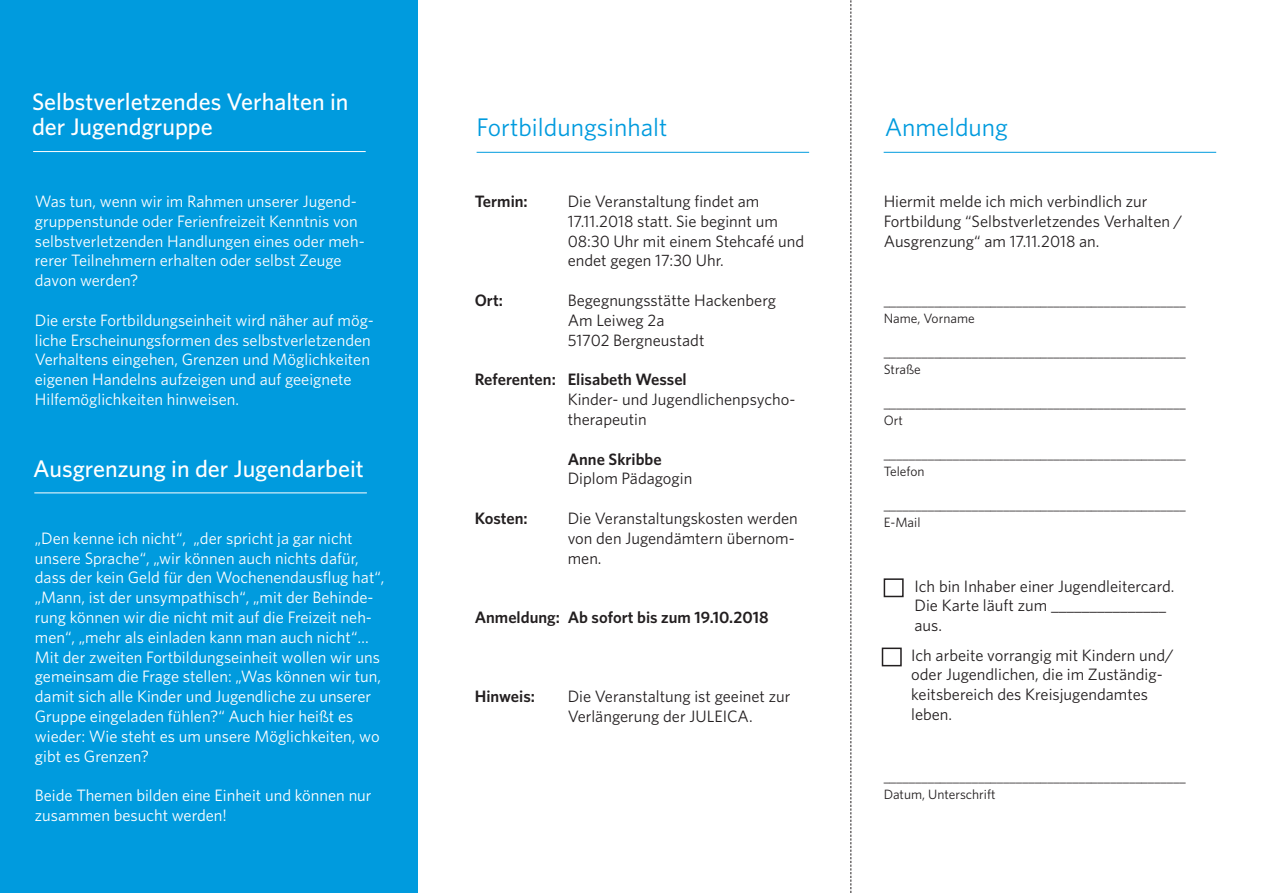
<style>
.page{position:relative;width:1263px;height:893px;background:#fff}
.page>*{position:absolute;margin:0;border:0;box-sizing:border-box;transform-origin:0 0}
.t1{font:25.5px "Whitney";color:#009bde}
.t2{font:500 24px/25.5px "Whitney";color:#fff}
.t3{font:16.5px/19.8px "Whitney";color:#fff}
.t4{font:16.5px/19.8px "Whitney";color:#231f20}
.t5{font:600 16.5px "Whitney";color:#231f20}
.t6{font:13.5px/17px "Whitney";color:#231f20}
</style>
<div class="page">
<div style="left:0;top:0;width:418px;height:893px;background:#009bde"></div>
<hr style="left:33px;top:151px;width:333px;height:1px;background:#fff">
<hr style="left:477px;top:152px;width:332px;height:1px;background:#009bde">
<hr style="left:884px;top:152px;width:332px;height:1px;background:#009bde">
<div style="left:884px;top:578px;width:20px;height:19px;border:2px solid #231f20"></div>
<div style="left:882px;top:648px;width:20px;height:18px;border:2px solid #231f20"></div>
<svg style="left:850px;top:0;width:1px;height:893px"></svg>
<hr style="left:34px;top:492px;width:333px;height:1px;background:#fff">
<h2 class="t2" style="left:32px;top:88px;width:318px">Selbstverletzendes Verhalten in der Jugendgruppe</h2>
<p class="t3" style="left:35px;top:191px;width:331px">Was tun, wenn wir im Rahmen unserer Jugend&shy;gruppenstunde oder Ferienfreizeit Kenntnis von selbstverletzenden Handlungen eines oder meh&shy;rerer Teilnehmern erhalten oder selbst Zeuge davon werden?</p>
<p class="t3" style="left:35px;top:310px;width:341px">Die erste Fortbildungseinheit wird näher auf mög&shy;liche Erscheinungsformen des selbstverletzenden Verhaltens eingehen, Grenzen und Möglichkeiten eigenen Handelns aufzeigen und auf geeignete Hilfemöglichkeiten hinweisen.</p>
<h2 class="t2" style="left:33px;top:455px;width:332px">Ausgrenzung in der Jugendarbeit</h2>
<p class="t3" style="left:35px;top:528px;width:351px">„Den kenne ich nicht“, „der spricht ja gar nicht unsere Sprache“, „wir können auch nichts dafür, dass der kein Geld für den Wochenendausflug hat“, „Mann, ist der unsympathisch“, „mit der Behinde&shy;rung können wir die nicht mit auf die Freizeit neh&shy;men“, „mehr als einladen kann man auch nicht“… Mit der zweiten Fortbildungseinheit wollen wir uns gemeinsam die Frage stellen: „Was können wir tun, damit sich alle Kinder und Jugendliche zu unserer Gruppe eingeladen fühlen?“ Auch hier heißt es wieder: Wie steht es um unsere Möglichkeiten, wo gibt es Grenzen?</p>
<p class="t3" style="left:35px;top:785px;width:338px">Beide Themen bilden eine Einheit und können nur zusammen besucht werden!</p>
<h1 class="t1" style="left:477px;top:110px;width:192px">Fortbildungsinhalt</h1>
<p class="t5" style="left:475px;top:190px;width:55px">Termin:</p>
<p class="t4" style="left:568px;top:191px;width:238px">Die Veranstaltung findet am<br>17.11.2018 statt. Sie beginnt um<br>08:30 Uhr mit einem Stehcafé und endet gegen 17:30 Uhr.</p>
<p class="t5" style="left:475px;top:289px;width:30px">Ort:</p>
<p class="t4" style="left:568px;top:290px;width:210px">Begegnungsstätte Hackenberg<br>Am Leiweg 2a<br>51702 Bergneustadt</p>
<p class="t5" style="left:475px;top:369px;width:214px">Referenten: Elisabeth Wessel</p>
<p class="t4" style="left:568px;top:389px;width:229px">Kinder- und Jugendlichenpsycho&shy;therapeutin</p>
<p class="t5" style="left:568px;top:448px;width:95px">Anne Skribbe</p>
<p class="t4" style="left:568px;top:468px;width:126px">Diplom Pädagogin</p>
<p class="t5" style="left:475px;top:507px;width:55px">Kosten:</p>
<p class="t4" style="left:568px;top:508px;width:232px">Die Veranstaltungskosten werden von den Jugendämtern übernom&shy;men.</p>
<p class="t5" style="left:475px;top:606px;width:295px">Anmeldung: Ab sofort bis zum 19.10.2018</p>
<p class="t5" style="left:475px;top:685px;width:62px">Hinweis:</p>
<p class="t4" style="left:568px;top:686px;width:224px">Die Veranstaltung ist geeinet zur<br>Verlängerung der JULEICA.</p>
<h1 class="t1" style="left:885px;top:110px;width:125px">Anmeldung</h1>
<p class="t4" style="left:884px;top:191px;width:300px">Hiermit melde ich mich verbindlich zur<br>Fortbildung “Selbstverletzendes Verhalten /<br>Ausgrenzung“ am 17.11.2018 an.</p>
<p class="t6" style="left:884px;top:293px;width:303px">________________________________________________<br>Name, Vorname</p>
<p class="t6" style="left:884px;top:344px;width:303px">________________________________________________<br>Straße</p>
<p class="t6" style="left:884px;top:395px;width:303px">________________________________________________<br>Ort</p>
<p class="t6" style="left:884px;top:446px;width:303px">________________________________________________<br>Telefon</p>
<p class="t6" style="left:884px;top:497px;width:303px">________________________________________________<br>E-Mail</p>
<p class="t4" style="left:914px;top:576px;width:261px">Ich bin Inhaber einer Jugendleitercard.<br>Die Karte läuft zum _______________ aus.</p>
<p class="t4" style="left:911px;top:645px;width:264px">Ich arbeite vorrangig mit Kindern und/ oder Jugendlichen, die im Zuständig&shy;keitsbereich des Kreisjugendamtes leben.</p>
<p class="t6" style="left:884px;top:769px;width:303px">________________________________________________<br>Datum, Unterschrift</p>
</div>
